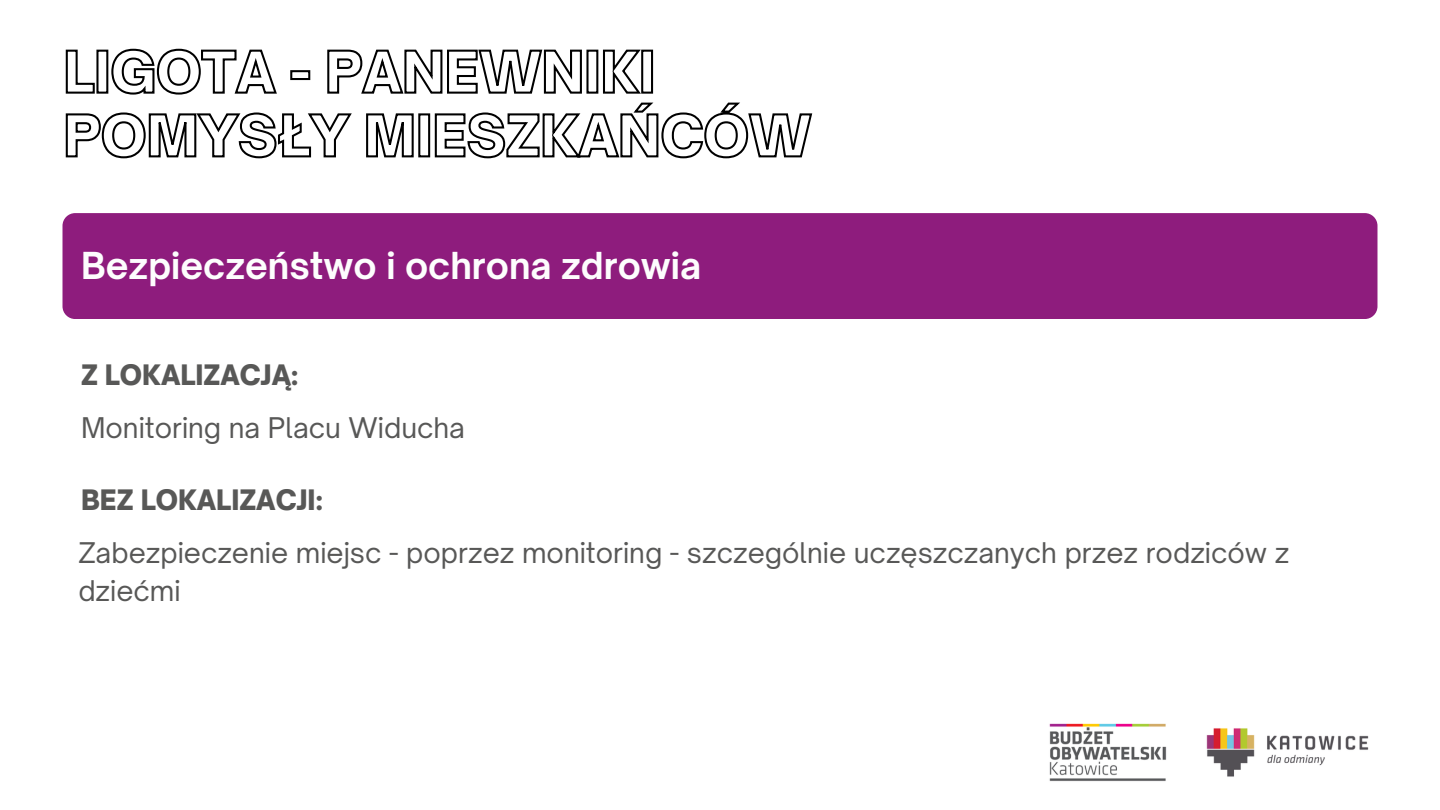
<style>
.page{position:relative;width:1440px;height:810px;background:#fff}
.page>*{position:absolute;margin:0;border:0;box-sizing:border-box;transform-origin:0 0}
.t1{font:700 35.6px "Open Sauce One";color:#fdfdfd}
.t2{font:27.3px/37.5px "Open Sauce One";color:#585857}
.t3{font:900 27px "Open Sauce One";color:#585857}
</style>
<div class="page">
<img style="left:1049px;top:723px;width:320px;height:59px">
<svg style="left:65px;top:48px;width:589px;height:47px"></svg>
<svg style="left:65px;top:102px;width:748px;height:57px"></svg>
<div style="left:63px;top:213px;width:1314px;height:106px;background:#8e1c7d;border-radius:13px"></div>
<p class="t1" style="left:81px;top:243px;width:622px">Bezpieczeństwo i ochrona zdrowia</p>
<p class="t3" style="left:81px;top:358px;width:219px">Z LOKALIZACJĄ:</p>
<h3 class="t2" style="left:81px;top:409px;width:385px">Monitoring na Placu Widucha</h3>
<h3 class="t3" style="left:81px;top:483px;width:243px">BEZ LOKALIZACJI:</h3>
<p class="t2" style="left:78px;top:534px;width:1213px">Zabezpieczenie miejsc - poprzez monitoring - szczególnie uczęszczanych przez rodziców z dziećmi</p>
</div>
